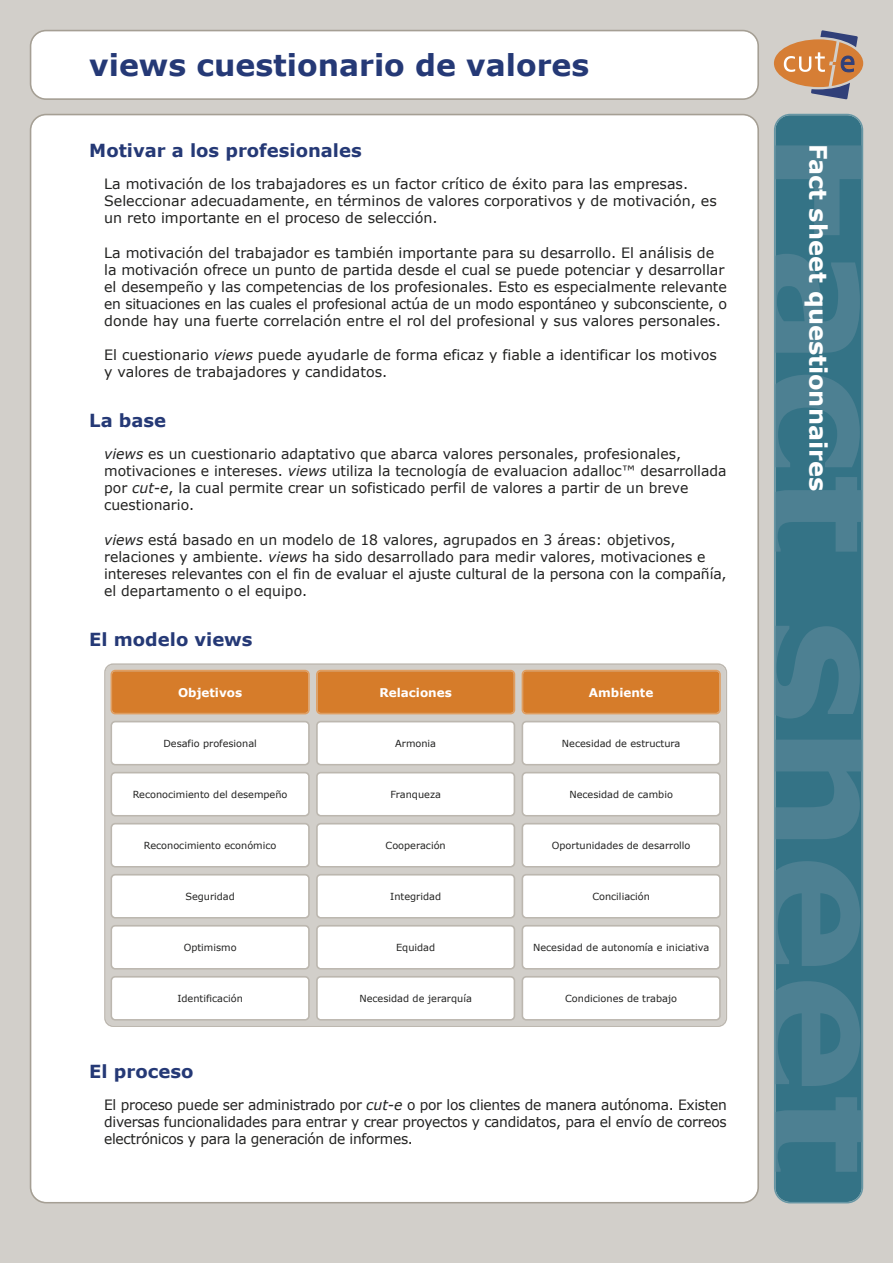
<style>
.page{position:relative;width:893px;height:1263px;background:#d2cfca}
.page>*{position:absolute;margin:0;border:0;box-sizing:border-box;transform-origin:0 0}
.t1{font:700 30px "Verdana";color:#253976}
.t2{font:700 24px "Verdana";color:#fff}
.t3{font:700 18px "Verdana";color:#253976}
.t4{font:14.25px/17.1px "Verdana";color:#222221}
.t5{font:700 12px "Verdana";color:#fff}
.t6{font:9.75px "Verdana";color:#222221}
.s1{font-style:italic}
</style>
<div class="page">
<div style="left:30px;top:114px;width:729px;height:1089px;background:#fff"></div>
<div style="left:30px;top:30px;width:729px;height:70px;background:#fff"></div>
<svg style="left:774px;top:114px;width:89px;height:1089px;background:#417a8c"></svg>
<svg style="left:774px;top:30px;width:89px;height:69px"></svg>
<svg style="left:104px;top:663px;width:623px;height:364px"></svg>
<svg style="left:111px;top:670px;width:199px;height:44px;background:#d67e2e"></svg>
<svg style="left:316px;top:670px;width:199px;height:44px;background:#d67e2f"></svg>
<svg style="left:522px;top:670px;width:199px;height:44px;background:#d67e2f"></svg>
<svg style="left:111px;top:721px;width:199px;height:44px;background:#faf9f9"></svg>
<svg style="left:316px;top:721px;width:199px;height:44px;background:#faf9f9"></svg>
<svg style="left:522px;top:721px;width:199px;height:44px;background:#faf9f9"></svg>
<svg style="left:111px;top:772px;width:199px;height:44px;background:#faf9f9"></svg>
<svg style="left:316px;top:772px;width:199px;height:44px;background:#faf9f9"></svg>
<svg style="left:522px;top:772px;width:199px;height:44px;background:#faf9f9"></svg>
<svg style="left:111px;top:823px;width:199px;height:44px;background:#faf9f9"></svg>
<svg style="left:316px;top:823px;width:199px;height:44px;background:#faf9f9"></svg>
<svg style="left:522px;top:823px;width:199px;height:44px;background:#faf9f9"></svg>
<svg style="left:111px;top:874px;width:199px;height:44px;background:#faf9f9"></svg>
<svg style="left:316px;top:874px;width:199px;height:44px;background:#faf9f9"></svg>
<svg style="left:522px;top:874px;width:199px;height:44px;background:#faf9f9"></svg>
<svg style="left:111px;top:925px;width:199px;height:44px;background:#faf9f9"></svg>
<svg style="left:316px;top:925px;width:199px;height:44px;background:#faf9f9"></svg>
<svg style="left:522px;top:925px;width:199px;height:44px;background:#faf9f9"></svg>
<svg style="left:111px;top:976px;width:199px;height:44px;background:#faf9f9"></svg>
<svg style="left:316px;top:976px;width:199px;height:44px;background:#faf9f9"></svg>
<svg style="left:522px;top:976px;width:199px;height:44px;background:#faf9f9"></svg>
<h1 class="t1" style="left:89px;top:46px;width:501px">views cuestionario de valores</h1>
<p class="t3" style="left:89px;top:139px;width:274px">Motivar a los profesionales</p>
<p class="t4" style="left:104px;top:175px;width:614px">La motivación de los trabajadores es un factor crítico de éxito para las empresas.<br>Seleccionar adecuadamente, en términos de valores corporativos y de motivación, es un reto importante en el proceso de selección.</p>
<p class="t4" style="left:104px;top:243px;width:625px">La motivación del trabajador es también importante para su desarrollo. El análisis de la motivación ofrece un punto de partida desde el cual se puede potenciar y desarrollar el desempeño y las competencias de los profesionales. Esto es especialmente relevante en situaciones en las cuales el profesional actúa de un modo espontáneo y subconsciente, o donde hay una fuerte correlación entre el rol del profesional y sus valores personales.</p>
<p class="t4" style="left:104px;top:346px;width:614px">El cuestionario <span class="s1">views</span> puede ayudarle de forma eficaz y fiable a identificar los motivos y valores de trabajadores y candidatos.</p>
<p class="t3" style="left:89px;top:409px;width:78px">La base</p>
<p class="t4" style="left:104px;top:445px;width:624px"><span class="s1">views</span> es un cuestionario adaptativo que abarca valores personales, profesionales, motivaciones e intereses. <span class="s1">views</span> utiliza la tecnología de evaluacion adalloc™ desarrollada por <span class="s1">cut-e</span>, la cual permite crear un sofisticado perfil de valores a partir de un breve cuestionario.</p>
<p class="t4" style="left:104px;top:530px;width:624px"><span class="s1">views</span> está basado en un modelo de 18 valores, agrupados en 3 áreas: objetivos, relaciones y ambiente. <span class="s1">views</span> ha sido desarrollado para medir valores, motivaciones e intereses relevantes con el fin de evaluar el ajuste cultural de la persona con la compañía, el departamento o el equipo.</p>
<p class="t3" style="left:89px;top:628px;width:165px">El modelo views</p>
<p class="t5" style="left:178px;top:684px;width:66px">Objetivos</p>
<p class="t5" style="left:379px;top:684px;width:74px">Relaciones</p>
<p class="t5" style="left:589px;top:684px;width:66px">Ambiente</p>
<p class="t6" style="left:163px;top:737px;width:95px">Desafio profesional</p>
<p class="t6" style="left:395px;top:737px;width:42px">Armonia</p>
<p class="t6" style="left:562px;top:737px;width:120px">Necesidad de estructura</p>
<p class="t6" style="left:133px;top:788px;width:156px">Reconocimiento del desempeño</p>
<p class="t6" style="left:390px;top:788px;width:52px">Franqueza</p>
<p class="t6" style="left:569px;top:788px;width:105px">Necesidad de cambio</p>
<p class="t6" style="left:144px;top:839px;width:134px">Reconocimiento económico</p>
<p class="t6" style="left:386px;top:839px;width:62px">Cooperación</p>
<p class="t6" style="left:552px;top:839px;width:140px">Oportunidades de desarrollo</p>
<p class="t6" style="left:185px;top:890px;width:51px">Seguridad</p>
<p class="t6" style="left:390px;top:890px;width:52px">Integridad</p>
<p class="t6" style="left:592px;top:890px;width:59px">Conciliación</p>
<p class="t6" style="left:184px;top:941px;width:54px">Optimismo</p>
<p class="t6" style="left:396px;top:941px;width:41px">Equidad</p>
<p class="t6" style="left:533px;top:941px;width:178px">Necesidad de autonomía e iniciativa</p>
<p class="t6" style="left:177px;top:992px;width:67px">Identificación</p>
<p class="t6" style="left:359px;top:992px;width:114px">Necesidad de jerarquía</p>
<p class="t6" style="left:565px;top:992px;width:114px">Condiciones de trabajo</p>
<p class="t3" style="left:89px;top:1060px;width:106px">El proceso</p>
<p class="t4" style="left:104px;top:1095px;width:624px;text-align:justify">El proceso puede ser administrado por <span class="s1">cut-e</span> o por los clientes de manera autónoma. Existen diversas funcionalidades para entrar y crear proyectos y candidatos, para el envío de correos electrónicos y para la generación de informes.</p>
<h2 class="t2" style="left:834px;top:144px;width:349px;rotate:90deg">Fact sheet questionnaires</h2>
</div>
